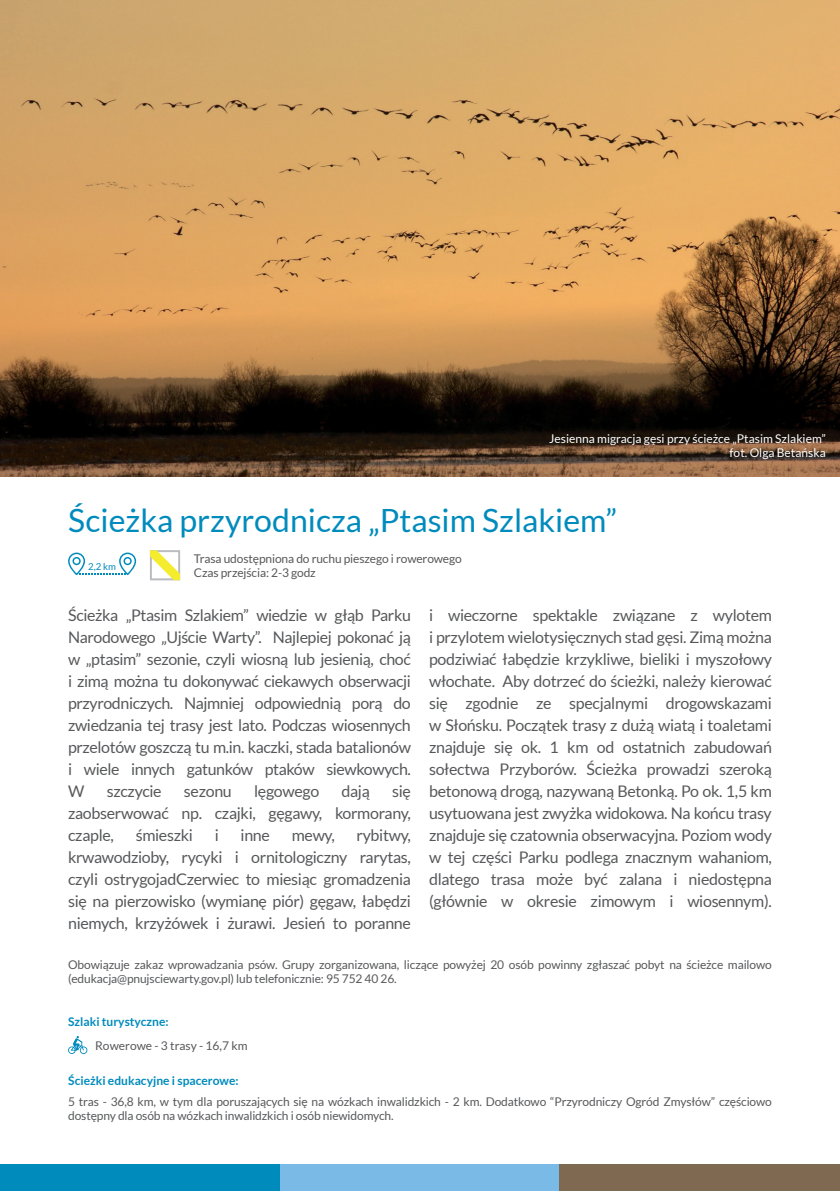
<style>
.page{position:relative;width:840px;height:1191px;background:#fff}
.page>*{position:absolute;margin:0;border:0;box-sizing:border-box;transform-origin:0 0}
.t1{font:32px "Lato";color:#008bbd}
.t2{font:16px/22px "Lato";letter-spacing:-.02em;color:#57585a;text-align:justify}
.t3{font:12px/14px "Lato";letter-spacing:-.01em;color:#57585a}
.t4{font:12px/14.4px "Lato";color:#fff;text-align:right}
.t5{font:700 12px "Lato";color:#008bbd}
.t6{font:9.6px "Lato";color:#008bbd}
</style>
<div class="page">
<img style="left:0;top:0;width:839px;height:476px">
<svg style="left:68px;top:1036px;width:19px;height:18px"></svg>
<svg style="left:68px;top:552px;width:68px;height:23px"></svg>
<div style="left:0;top:1164px;width:280px;height:27px;background:#008bbd"></div>
<div style="left:280px;top:1164px;width:279px;height:27px;background:#79bae6"></div>
<div style="left:559px;top:1164px;width:280px;height:27px;background:#7f6950"></div>
<svg style="left:150px;top:550px;width:30px;height:30px"></svg>
<p class="t4" style="left:549px;top:431px;width:278px">Jesienna migracja gęsi przy ścieżce „Ptasim Szlakiem” fot. Olga Betańska</p>
<h1 class="t1" style="left:68px;top:502px;width:550px">Ścieżka przyrodnicza „Ptasim Szlakiem”</h1>
<p class="t6" style="left:88px;top:561px;width:29px">2,2 km</p>
<p class="t3" style="left:194px;top:552px;width:269px">Trasa udostępniona do ruchu pieszego i rowerowego<br>Czas przejścia: 2-3 godz</p>
<p class="t2" style="left:68px;top:603px;width:344px">Ścieżka „Ptasim Szlakiem” wiedzie w głąb Parku Narodowego „Ujście Warty”. Najlepiej pokonać ją w „ptasim” sezonie, czyli wiosną lub jesienią, choć i zimą można tu dokonywać ciekawych obserwacji przyrodniczych. Najmniej odpowiednią porą do zwiedzania tej trasy jest lato. Podczas wiosennych przelotów goszczą tu m.in. kaczki, stada batalionów i wiele innych gatunków ptaków siewkowych.<br>W</p>
<p class="t2" style="left:107px;top:779px;width:56px">szczycie</p>
<p class="t2" style="left:184px;top:779px;width:49px">sezonu</p>
<p class="t2" style="left:254px;top:779px;width:67px">lęgowego</p>
<p class="t2" style="left:341px;top:779px;width:30px">dają</p>
<p class="t2" style="left:68px;top:779px;width:344px;text-indent:324px">się zaobserwować np. czajki, gęgawy, kormorany, czaple,</p>
<p class="t2" style="left:68px;top:823px;width:344px;text-indent:288px">rybitwy, krwawodzioby, rycyki i ornitologiczny rarytas, czyli ostrygojadCzerwiec to miesiąc gromadzenia się na pierzowisko (wymianę piór) gęgaw, łabędzi niemych, krzyżówek i żurawi. Jesień to poranne</p>
<p class="t2" style="left:136px;top:823px;width:59px">śmieszki</p>
<p class="t2" style="left:214px;top:823px;width:6px">i</p>
<p class="t2" style="left:240px;top:823px;width:31px">inne</p>
<p class="t2" style="left:291px;top:823px;width:45px">mewy,</p>
<p class="t2" style="left:429px;top:603px;width:344px">i wieczorne spektakle związane z wylotem i przylotem wielotysięcznych stad gęsi. Zimą można podziwiać łabędzie krzykliwe, bieliki i myszołowy włochate. Aby dotrzeć do ścieżki, należy kierować się zgodnie ze specjalnymi drogowskazami w Słońsku. Początek trasy z dużą wiatą i toaletami znajduje się ok. 1 km od ostatnich zabudowań sołectwa Przyborów. Ścieżka prowadzi szeroką betonową drogą, nazywaną Betonką. Po ok. 1,5 km usytuowana jest zwyżka widokowa. Na końcu trasy znajduje się czatownia obserwacyjna. Poziom wody w tej części Parku podlega znacznym wahaniom, dlatego trasa może być zalana i niedostępna (głównie w okresie zimowym i wiosennym).</p>
<p class="t3" style="left:68px;top:958px;width:705px">Obowiązuje zakaz wprowadzania psów. Grupy zorganizowana, liczące powyżej 20 osób powinny zgłaszać pobyt na ścieżce mailowo (edukacja@pnujsciewarty.gov.pl) lub telefonicznie: 95 752 40 26.</p>
<p class="t5" style="left:68px;top:1015px;width:102px">Szlaki turystyczne:</p>
<p class="t3" style="left:95px;top:1038px;width:154px">Rowerowe - 3 trasy - 16,7 km</p>
<p class="t5" style="left:68px;top:1074px;width:172px">Ścieżki edukacyjne i spacerowe:</p>
<p class="t3" style="left:68px;top:1094px;width:705px">5 tras - 36,8 km, w tym dla poruszających się na wózkach inwalidzkich - 2 km. Dodatkowo “Przyrodniczy Ogród Zmysłów” częściowo dostępny dla osób na wózkach inwalidzkich i osób niewidomych.</p>
</div>
